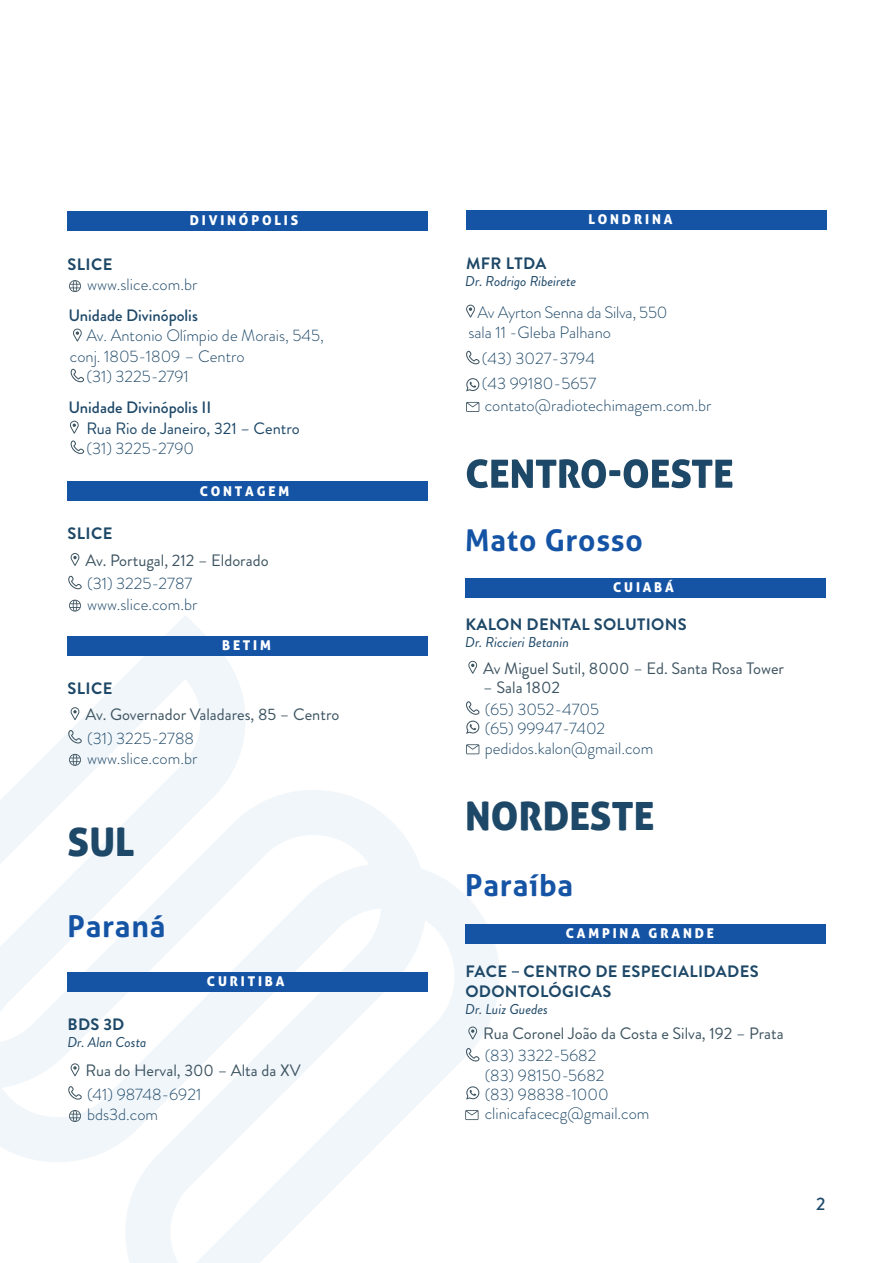
<style>
.page{position:relative;width:893px;height:1263px;background:#fff}
.page>*{position:absolute;margin:0;border:0;box-sizing:border-box;transform-origin:0 0}
.t1{font:39px "Aller Display";color:#1e4868}
.t2{font:700 30px "Aller";letter-spacing:.025em;color:#1554a5}
.t3{font:500 18px "Brandon Grotesque";color:#1e4868}
.t4{font:300 16.5px/20.4px "Brandon Grotesque";color:#1e4868}
.t5{font:16.5px "Brandon Grotesque";color:#3d5461}
.t6{font:700 16.5px/19.8px "Brandon Grotesque";letter-spacing:.02em;color:#1e4868}
.t7{font:500 16.5px "Brandon Grotesque";color:#1e4868}
.t8{font:16.5px "Brandon Grotesque";color:#1e4868}
.t9{font:italic 14.25px "Brandon Grotesque";color:#1e4868}
.t10{font:13.5px "Aller Display";letter-spacing:.21em;color:#fff}
</style>
<div class="page">
<svg style="left:125px;top:1156px;width:241px;height:107px"></svg>
<svg style="left:0;top:616px;width:256px;height:253px"></svg>
<svg style="left:247px;top:871px;width:252px;height:285px"></svg>
<svg style="left:0;top:869px;width:247px;height:293px;fill:#f1f6fa"></svg>
<svg style="left:127px;top:790px;width:299px;height:302px;fill:#f1f6fa"></svg>
<div style="left:68px;top:211px;width:360px;height:20px;background:#1554a5"></div>
<div style="left:68px;top:482px;width:360px;height:19px;background:#1554a5"></div>
<div style="left:68px;top:636px;width:360px;height:19px;background:#1554a5"></div>
<div style="left:68px;top:972px;width:360px;height:19px;background:#1554a5"></div>
<svg style="left:69px;top:280px;width:12px;height:12px"></svg>
<svg style="left:73px;top:329px;width:9px;height:12px"></svg>
<svg style="left:71px;top:369px;width:13px;height:13px"></svg>
<svg style="left:70px;top:421px;width:9px;height:13px"></svg>
<svg style="left:71px;top:440px;width:13px;height:14px"></svg>
<div style="left:466px;top:210px;width:360px;height:20px;background:#1554a5"></div>
<svg style="left:466px;top:305px;width:9px;height:12px"></svg>
<svg style="left:466px;top:351px;width:14px;height:13px"></svg>
<svg style="left:70px;top:553px;width:10px;height:13px"></svg>
<svg style="left:68px;top:576px;width:14px;height:13px"></svg>
<svg style="left:69px;top:600px;width:12px;height:12px"></svg>
<svg style="left:69px;top:707px;width:12px;height:13px"></svg>
<svg style="left:68px;top:730px;width:14px;height:13px"></svg>
<svg style="left:69px;top:754px;width:12px;height:12px"></svg>
<svg style="left:69px;top:1063px;width:12px;height:13px"></svg>
<svg style="left:68px;top:1086px;width:14px;height:14px"></svg>
<svg style="left:69px;top:1110px;width:12px;height:12px"></svg>
<div style="left:465px;top:578px;width:360px;height:20px;background:#1554a5"></div>
<div style="left:465px;top:924px;width:360px;height:20px;background:#1554a5"></div>
<svg style="left:467px;top:459px;width:265px;height:29px"></svg>
<svg style="left:468px;top:661px;width:10px;height:13px"></svg>
<svg style="left:466px;top:701px;width:13px;height:14px"></svg>
<svg style="left:466px;top:721px;width:13px;height:13px"></svg>
<svg style="left:466px;top:378px;width:13px;height:13px"></svg>
<svg style="left:466px;top:744px;width:13px;height:10px"></svg>
<svg style="left:466px;top:402px;width:13px;height:10px"></svg>
<svg style="left:467px;top:1026px;width:11px;height:13px"></svg>
<svg style="left:466px;top:1048px;width:13px;height:13px"></svg>
<svg style="left:466px;top:1086px;width:13px;height:13px"></svg>
<svg style="left:465px;top:1110px;width:14px;height:10px"></svg>
<p class="t10" style="left:190px;top:212px;width:110px">DIVINÓPOLIS</p>
<p class="t6" style="left:68px;top:255px;width:46px">SLICE</p>
<p class="t4" style="left:87px;top:274px;width:112px">www.slice.com.br</p>
<p class="t7" style="left:68px;top:304px;width:131px">Unidade Divinópolis</p>
<p class="t4" style="left:86px;top:326px;width:239px">Av. Antonio Olímpio de Morais, 545,</p>
<p class="t4" style="left:70px;top:346px;width:176px">conj. 1805-1809 – Centro</p>
<p class="t4" style="left:86px;top:366px;width:104px">(31) 3225-2791</p>
<p class="t7" style="left:68px;top:396px;width:145px">Unidade Divinópolis II</p>
<p class="t8" style="left:86px;top:416px;width:215px">Rua Rio de Janeiro, 321 – Centro</p>
<p class="t4" style="left:86px;top:438px;width:109px">(31) 3225-2790</p>
<p class="t10" style="left:200px;top:482px;width:91px">CONTAGEM</p>
<p class="t6" style="left:68px;top:524px;width:46px">SLICE</p>
<p class="t5" style="left:86px;top:549px;width:185px">Av. Portugal, 212 – Eldorado</p>
<p class="t4" style="left:87px;top:573px;width:112px">(31) 3225-2787 www.slice.com.br</p>
<p class="t10" style="left:222px;top:636px;width:50px">BETIM</p>
<p class="t6" style="left:68px;top:678px;width:46px">SLICE</p>
<p class="t5" style="left:86px;top:703px;width:255px">Av. Governador Valadares, 85 – Centro</p>
<p class="t4" style="left:87px;top:728px;width:112px">(31) 3225-2788 www.slice.com.br</p>
<h1 class="t1" style="left:67px;top:817px;width:68px">SUL</h1>
<h2 class="t2" style="left:67px;top:907px;width:99px">Paraná</h2>
<p class="t10" style="left:207px;top:972px;width:79px">CURITIBA</p>
<p class="t6" style="left:68px;top:1014px;width:58px">BDS 3D</p>
<p class="t9" style="left:67px;top:1032px;width:81px">Dr. Alan Costa</p>
<p class="t5" style="left:86px;top:1059px;width:217px">Rua do Herval, 300 – Alta da XV</p>
<p class="t4" style="left:87px;top:1084px;width:116px">(41) 98748-6921 bds3d.com</p>
<p class="t10" style="left:588px;top:211px;width:86px">LONDRINA</p>
<p class="t6" style="left:466px;top:254px;width:82px">MFR LTDA</p>
<p class="t4" style="left:468px;top:302px;width:200px;text-indent:9px">Av Ayrton Senna da Silva, 550 sala 11 -Gleba Palhano</p>
<p class="t4" style="left:482px;top:346px;width:116px;line-height:24.6px">(43) 3027-3794 (43 99180-5657</p>
<p class="t9" style="left:465px;top:271px;width:113px">Dr. Rodrigo Ribeirete</p>
<p class="t4" style="left:485px;top:395px;width:228px">contato@radiotechimagem.com.br</p>
<h2 class="t2" style="left:465px;top:521px;width:179px">Mato Grosso</h2>
<p class="t10" style="left:613px;top:579px;width:62px">CUIABÁ</p>
<p class="t6" style="left:465px;top:615px;width:223px">KALON DENTAL SOLUTIONS</p>
<p class="t9" style="left:465px;top:632px;width:105px">Dr. Riccieri Betanin</p>
<p class="t5" style="left:483px;top:657px;width:302px">Av Miguel Sutil, 8000 – Ed. Santa Rosa Tower</p>
<p class="t5" style="left:483px;top:676px;width:78px">– Sala 1802</p>
<p class="t4" style="left:485px;top:699px;width:170px;line-height:19.5px">(65) 3052-4705<br>(65) 99947-7402 pedidos.kalon@gmail.com</p>
<h1 class="t1" style="left:465px;top:792px;width:191px">NORDESTE</h1>
<h2 class="t2" style="left:465px;top:867px;width:109px">Paraíba</h2>
<p class="t10" style="left:566px;top:925px;width:149px">CAMPINA GRANDE</p>
<p class="t6" style="left:465px;top:962px;width:295px">FACE CENTRO DE ESPECIALIDADES<br>ODONTOLÓGICAS</p>
<p class="t9" style="left:465px;top:1000px;width:84px">Dr. Luiz Guedes</p>
<p class="t5" style="left:483px;top:1022px;width:302px">Rua Coronel João da Costa e Silva, 192 – Prata</p>
<p class="t4" style="left:485px;top:1046px;width:166px;line-height:19.4px">(83) 3322-5682<br>(83) 98150-5682<br>(83) 98838-1000 clinicafacecg@gmail.com</p>
<p class="t3" style="left:816px;top:1191px;width:11px">2</p>
</div>
